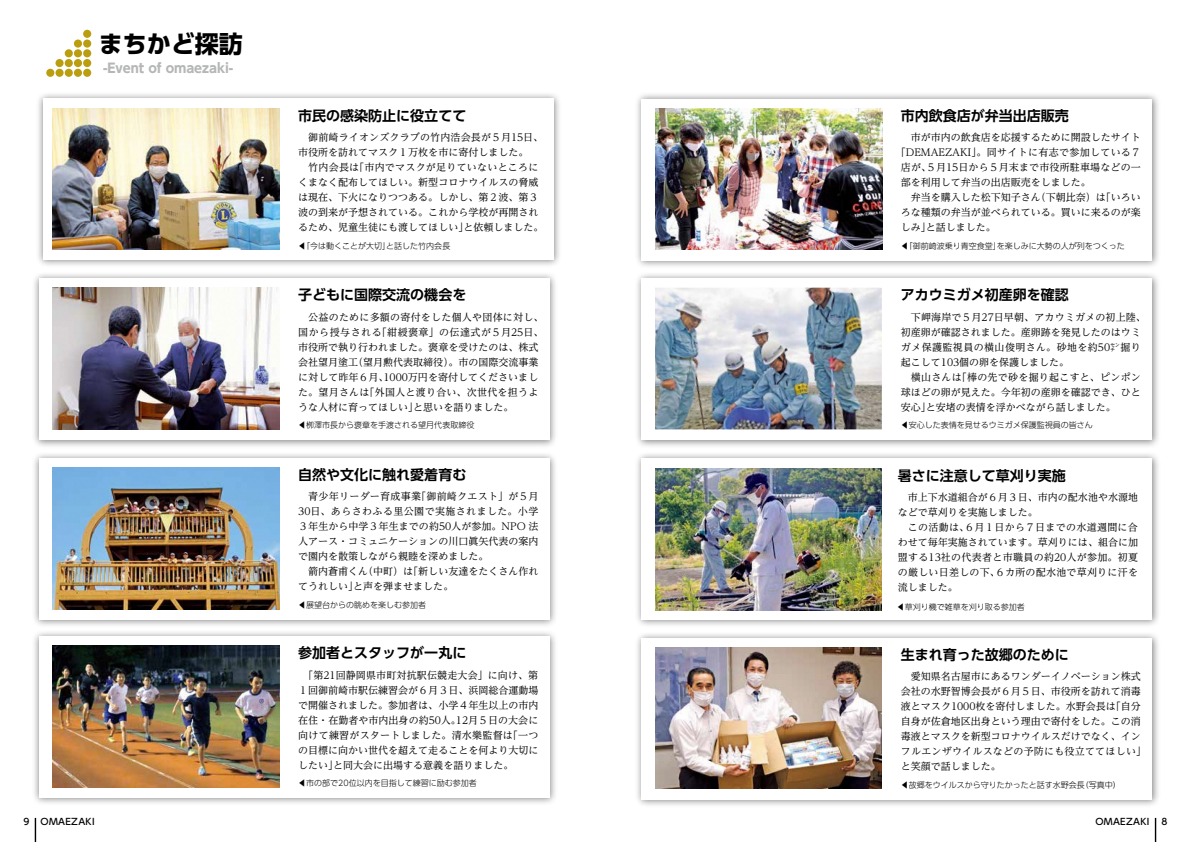
<style>
.page{position:relative;width:1191px;height:842px;background:#fff}
.page>*{position:absolute;margin:0;border:0;box-sizing:border-box;transform-origin:0 0}
.t1{font:700 24px "UD Shin Go Pro";color:#000}
.t2{font:700 14px "UD Shin Go Pro De";color:#000}
.t3{font:700 13px "UD Shin Go Pro";letter-spacing:-.005em;color:#b5b6b6}
.t4{font:10px/15px "UD Reimin Pro";color:#000}
.t5{font:10px/15px "UD Reimin Pro";letter-spacing:.025em;color:#000;text-align:right}
.t6{font:10px "UD Reimin Pro";letter-spacing:.03em;color:#000}
.t7{font:10px "UD Reimin Pro";letter-spacing:.04em;color:#000}
.t8{font:10px "UD Reimin Pro";letter-spacing:.05em;color:#000}
.t9{font:500 9px "UD Shin Go Pro";letter-spacing:.035em;color:#000}
.t10{font:300 8px "UD Shin Go Pro";color:#000}
</style>
<div class="page">
<svg style="left:46px;top:40px;width:45px;height:37px"></svg>
<div style="left:83px;top:30px;width:8px;height:8px;background:#bb9e0f;border-radius:50%"></div>
<div style="left:32px;top:629px;width:526px;height:177px;background:#000;opacity:.5"></div>
<div style="left:39px;top:636px;width:510px;height:162px;background:#fff"></div>
<div style="left:634px;top:272px;width:526px;height:176px;background:#000;opacity:.5"></div>
<div style="left:641px;top:279px;width:511px;height:161px;background:#fff"></div>
<div style="left:634px;top:92px;width:526px;height:177px;background:#000;opacity:.5"></div>
<div style="left:641px;top:99px;width:511px;height:161px;background:#fff"></div>
<div style="left:634px;top:451px;width:526px;height:177px;background:#000;opacity:.5"></div>
<div style="left:641px;top:458px;width:511px;height:162px;background:#fff"></div>
<div style="left:634px;top:631px;width:526px;height:177px;background:#000;opacity:.5"></div>
<div style="left:641px;top:638px;width:511px;height:161px;background:#fff"></div>
<div style="left:32px;top:272px;width:526px;height:176px;background:#000;opacity:.5"></div>
<div style="left:39px;top:279px;width:510px;height:161px;background:#fff"></div>
<div style="left:32px;top:451px;width:526px;height:177px;background:#000;opacity:.5"></div>
<div style="left:39px;top:458px;width:510px;height:162px;background:#fff"></div>
<div style="left:36px;top:91px;width:526px;height:177px;background:#000;opacity:.5"></div>
<div style="left:43px;top:98px;width:510px;height:162px;background:#fff"></div>
<img style="left:52px;top:645px;width:227px;height:142px">
<img style="left:655px;top:288px;width:227px;height:141px">
<img style="left:52px;top:108px;width:227px;height:142px">
<img style="left:655px;top:108px;width:227px;height:142px">
<img style="left:655px;top:469px;width:227px;height:141px">
<img style="left:655px;top:647px;width:227px;height:142px">
<img style="left:52px;top:288px;width:227px;height:141px">
<img style="left:52px;top:467px;width:227px;height:142px">
<svg style="left:35px;top:818px;width:1px;height:24px"></svg>
<hr style="left:1154px;top:818px;width:2px;height:24px;background:#000">
<h1 class="t1" style="left:99px;top:24px;width:145px">まちかど探訪</h1>
<h3 class="t3" style="left:103px;top:57px;width:132px">-Event of omaezaki-</h3>
<p class="t9" style="left:23px;top:814px;width:7px">9</p>
<p class="t9" style="left:41px;top:814px;width:56px">OMAEZAKI</p>
<h2 class="t2" style="left:298px;top:104px;width:169px">市民の感染防止に役立てて</h2>
<p class="t4" style="left:308px;top:130px;width:236px">御前崎ライオンズクラブの竹内浩会長が５月15日、</p>
<p class="t4" style="left:298px;top:145px;width:231px">市役所を訪れてマスク１万枚を市に寄付しました。</p>
<p class="t5" style="left:354px;top:160px;width:186px">「市内でマスクが足りていないところに</p>
<p class="t4" style="left:308px;top:160px;width:52px">竹内会長は</p>
<p class="t4" style="left:298px;top:175px;width:241px">くまなく配布してほしい。新型コロナウイルスの脅威</p>
<p class="t4" style="left:298px;top:190px;width:241px">は現在、下火になりつつある。しかし、第２波、第３</p>
<p class="t4" style="left:298px;top:205px;width:241px">波の到来が予想されている。これから学校が再開され</p>
<p class="t4" style="left:463px;top:220px;width:81px">と依頼しました。</p>
<p class="t4" style="left:298px;top:220px;width:171px">るため、児童生徒にも渡してほしい」</p>
<p class="t10" style="left:298px;top:239px;width:93px">◀「今は動くことが大切」</p>
<p class="t10" style="left:386px;top:239px;width:65px">と話した竹内会長</p>
<h2 class="t2" style="left:298px;top:283px;width:169px">子どもに国際交流の機会を</h2>
<p class="t5" style="left:308px;top:309px;width:237px">公益のために多額の寄付をした個人や団体に対し、「紺綬褒章」の伝達式が５月25日、</p>
<p class="t8" style="left:298px;top:324px;width:85px">国から授与される</p>
<p class="t4" style="left:298px;top:339px;width:241px">市役所で執り行われました。褒章を受けたのは、株式</p>
<p class="t4" style="left:353px;top:354px;width:186px">（望月勲代表取締役）。市の国際交流事業</p>
<p class="t4" style="left:298px;top:354px;width:61px">会社望月塗工</p>
<p class="t5" style="left:364px;top:369px;width:175px;text-align:left;text-indent:-66px">に対して昨年６月、<br>「外国人と渡り合い、次世代を担うよ</p>
<p class="t4" style="left:383px;top:369px;width:156px">1000万円を寄付してくださいまし</p>
<p class="t4" style="left:298px;top:384px;width:73px">た。望月さんは</p>
<p class="t4" style="left:298px;top:399px;width:121px">うな人材に育ってほしい」</p>
<p class="t4" style="left:413px;top:399px;width:101px">と思いを語りました。</p>
<p class="t10" style="left:298px;top:419px;width:177px">◀栁澤市長から褒章を手渡される望月代表取締役</p>
<h2 class="t2" style="left:298px;top:463px;width:169px">自然や文化に触れ愛着育む</h2>
<p class="t6" style="left:308px;top:488px;width:114px">青少年リーダー育成事業</p>
<p class="t7" style="left:298px;top:503px;width:242px">30日、あらさわふる里公園で実施されました。小学</p>
<p class="t4" style="left:298px;top:519px;width:241px">３年生から中学３年生までの約50人が参加。NPO 法</p>
<p class="t4" style="left:298px;top:534px;width:241px">人アース・コミュニケーションの川口眞矢代表の案内</p>
<p class="t4" style="left:298px;top:549px;width:191px">で園内を散策しながら親睦を深めました。</p>
<p class="t4" style="left:363px;top:564px;width:176px">（中町）「は新しい友達をたくさん作れ</p>
<p class="t6" style="left:416px;top:488px;width:124px">「御前崎クエスト」が５月</p>
<p class="t4" style="left:353px;top:564px;width:101px;text-indent:-45px">箭内蒼甫くん<br>と声を弾ませました。</p>
<p class="t4" style="left:298px;top:579px;width:61px">てうれしい」</p>
<p class="t10" style="left:298px;top:599px;width:129px">◀展望台からの眺めを楽しむ参加者</p>
<h2 class="t2" style="left:298px;top:641px;width:169px">参加者とスタッフが一丸に</h2>
<p class="t4" style="left:298px;top:667px;width:241px;text-align:right">「第21回静岡県市町対抗駅伝競走大会」に向け、第<br>１回御前崎市駅伝練習会が６月３日、浜岡総合運動場で開催されました。参加者は、小学４年生以上の市内<br>12月５日の大会に</p>
<p class="t4" style="left:298px;top:712px;width:164px">在住・在勤者や市内出身の約50人。</p>
<p class="t5" style="left:298px;top:727px;width:216px">向けて練習がスタートしました。清水樂監督は</p>
<p class="t4" style="left:298px;top:742px;width:241px">の目標に向かい世代を超えて走ることを何より大切に</p>
<p class="t4" style="left:333px;top:757px;width:181px">と同大会に出場する意義を語りました。</p>
<p class="t4" style="left:508px;top:727px;width:32px">「一つ</p>
<p class="t4" style="left:298px;top:757px;width:41px">したい」</p>
<p class="t10" style="left:298px;top:777px;width:180px">◀市の部で20位以内を目指して練習に励む参加者</p>
<h2 class="t2" style="left:901px;top:104px;width:169px">市内飲食店が弁当出店販売</h2>
<p class="t4" style="left:911px;top:130px;width:232px">市が市内の飲食店を応援するために開設したサイト</p>
<p class="t6" style="left:896px;top:144px;width:247px">「DEMAEZAKI」。同サイトに有志で参加している７</p>
<p class="t4" style="left:901px;top:160px;width:241px">店が５、月15日から５月末まで市役所駐車場などの一</p>
<p class="t4" style="left:901px;top:175px;width:192px">部を利用して弁当の出店販売をしました。</p>
<p class="t4" style="left:1036px;top:190px;width:106px">（下朝比奈）「はいろい</p>
<p class="t4" style="left:911px;top:190px;width:132px">弁当を購入した松下知子さん</p>
<p class="t4" style="left:901px;top:205px;width:242px">ろな種類の弁当が並べられている。買いに来るのが楽</p>
<p class="t4" style="left:926px;top:220px;width:71px">と話しました。</p>
<p class="t4" style="left:901px;top:220px;width:31px">しみ」</p>
<p class="t10" style="left:997px;top:239px;width:129px">を楽しみに大勢の人が列をつくった</p>
<p class="t10" style="left:901px;top:239px;width:101px">◀「御前崎波乗り青空食堂」</p>
<h2 class="t2" style="left:901px;top:283px;width:169px">アカウミガメ初産卵を確認</h2>
<p class="t4" style="left:911px;top:309px;width:236px">下岬海岸で５月27日早朝、アカウミガメの初上陸、</p>
<p class="t4" style="left:901px;top:324px;width:242px">初産卵が確認されました。産卵跡を発見したのはウミ</p>
<p class="t7" style="left:901px;top:339px;width:242px">ガメ保護監視員の横山俊明さん。砂地を約50㌢掘り</p>
<p class="t4" style="left:901px;top:354px;width:170px">起こして103個の卵を保護しました。</p>
<p class="t5" style="left:957px;top:369px;width:185px">「棒の先で砂を掘り起こすと、ピンポン</p>
<p class="t4" style="left:911px;top:369px;width:52px">横山さんは</p>
<p class="t4" style="left:901px;top:384px;width:242px">球ほどの卵が見えた。今年初の産卵を確認でき、ひと</p>
<p class="t4" style="left:926px;top:399px;width:192px">と安堵の表情を浮かべながら話しました。</p>
<p class="t4" style="left:901px;top:399px;width:31px">安心」</p>
<p class="t10" style="left:901px;top:419px;width:193px">◀安心した表情を見せるウミガメ保護監視員の皆さん</p>
<h2 class="t2" style="left:898px;top:464px;width:169px">暑さに注意して草刈り実施</h2>
<p class="t4" style="left:898px;top:490px;width:242px;text-indent:10px">市上下水道組合が６月３日、市内の配水池や水源地などで草刈りを実施しました。</p>
<p class="t4" style="left:898px;top:520px;width:242px;text-align:justify;text-indent:10px">この活動は６、月１日から７日までの水道週間に合わせて毎年実施されています。草刈りには、組合に加盟する13社の代表者と市職員の約20人が参加。初夏の厳しい日差しの下６、カ所の配水池で草刈りに汗を流しました。</p>
<p class="t10" style="left:896px;top:600px;width:130px">◀草刈り機で雑草を刈り取る参加者</p>
<h2 class="t2" style="left:901px;top:643px;width:169px">生まれ育った故郷のために</h2>
<p class="t4" style="left:901px;top:669px;width:242px;text-align:right">愛知県名古屋市にあるワンダーイノベーション株式会社の水野智博会長が６月５日、市役所を訪れて消毒「自分</p>
<p class="t4" style="left:901px;top:699px;width:247px">液とマスク1000枚を寄付しました。水野会長は<br>自身が佐倉地区出身という理由で寄付をした。この消毒液とマスクを新型コロナウイルスだけでなく、インフルエンザウイルスなどの予防にも役立ててほしい「と笑顔で話しました。</p>
<p class="t10" style="left:1081px;top:778px;width:41px">（写真中(</p>
<p class="t10" style="left:901px;top:778px;width:185px">◀故郷をウイルスから守りたかったと話す水野会長</p>
<p class="t9" style="left:1095px;top:814px;width:56px">OMAEZAKI</p>
<p class="t9" style="left:1161px;top:814px;width:7px">8</p>
</div>
